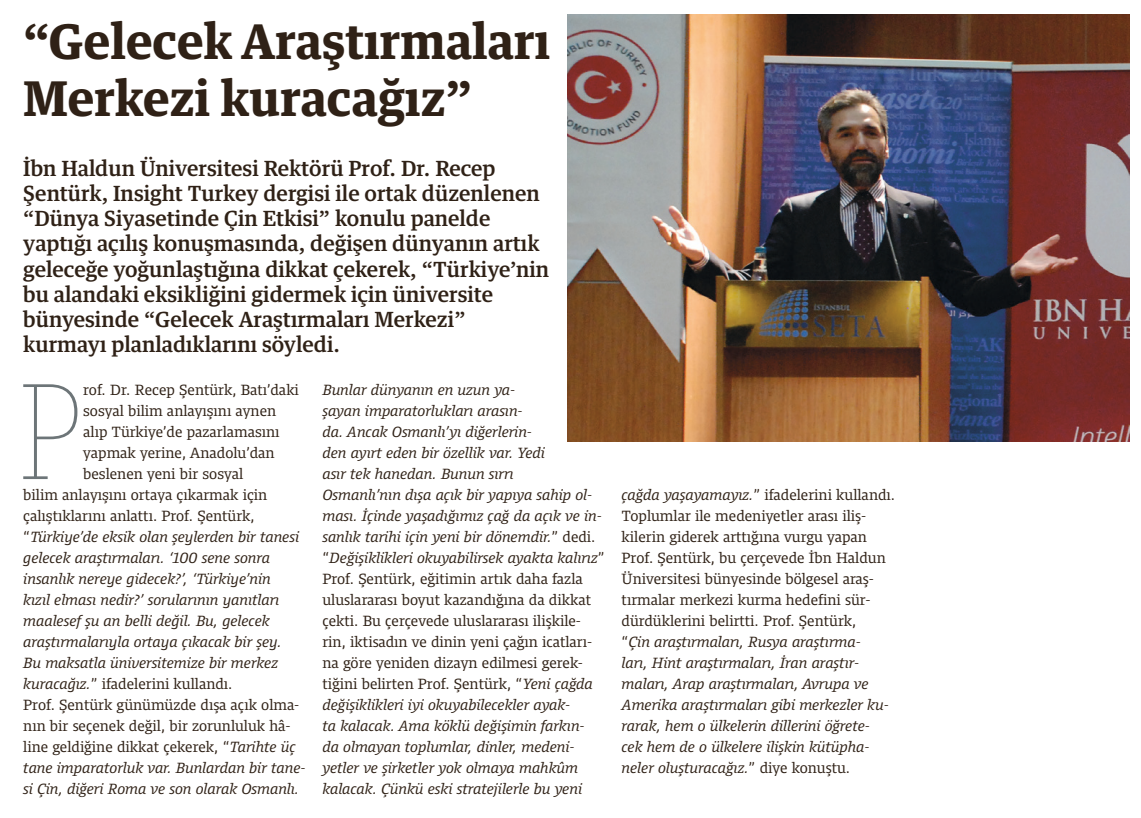
<style>
.page{position:relative;width:1141px;height:818px;background:#fff}
.page>*{position:absolute;margin:0;border:0;box-sizing:border-box;transform-origin:0 0}
.koseDrop{font:100 condensed 135.3px "Grn D";color:#6d7578}
.araBaslik{font:700 48px/57.6px "Guardian Text Egyp";color:#2f2116}
.spotTR{font:500 21px/25.2px "Guardian Text Egyp";color:#2f2116}
.metinTR{font:italic 15.3px/21px "Harrison Serif Pro";color:#2f2116}
.metinTR-2{font:15.3px/21px "Harrison Serif Pro";color:#2f2116}
.koseDrop-2{font:italic 15.3px "Harrison Serif Pro";color:#2f2116}
.koseDrop-3{font:15.3px "Harrison Serif Pro";color:#2f2116}
.s1{font-style:normal}
.s2{font-style:italic}
</style>
<div class="page">
<img style="left:567px;top:15px;width:562px;height:426px">
<p class="araBaslik" style="left:23px;top:8px;width:528px">“Gelecek Araştırmaları<br>Merkezi kuracağız”</p>
<p class="spotTR" style="left:23px;top:153px;width:527px">İbn Haldun Üniversitesi Rektörü Prof. Dr. Recep Şentürk, Insight Turkey dergisi ile ortak düzenlenen “Dünya Siyasetinde Çin Etkisi” konulu panelde yaptığı açılış konuşmasında, değişen dünyanın artık geleceğe yoğunlaştığına dikkat çekerek, “Türkiye’nin bu alandaki eksikliğini gidermek için üniversite bünyesinde “Gelecek Araştırmaları Merkezi” kurmayı planladıklarını söyledi.</p>
<p class="koseDrop" style="left:17px;top:352px;width:68px">P</p>
<p class="koseDrop-3" style="left:83px;top:378px;width:217px">rof. Dr. Recep Şentürk, Batı’daki</p>
<p class="metinTR" style="left:322px;top:378px;width:281px">Bunlar dünyanın en uzun ya-<br>şayan imparatorlukları arasın-<br>da. Ancak Osmanlı’yı diğerlerin-<br>den ayırt eden bir özellik var. Yedi<br>asır tek hanedan. Bunun sırrı<br>Osmanlı’nın dışa açık bir yapıya sahip ol&shy;ması. İçinde yaşadığımız çağ da açık ve in&shy;sanlık tarihi için yeni bir dönemdir.<span class="s1">” dedi.</span></p>
<p class="metinTR" style="left:322px;top:546px;width:284px"><span class="s1">“</span>Değişiklikleri okuyabilirsek ayakta kalırız<span class="s1">”</span></p>
<p class="metinTR-2" style="left:322px;top:567px;width:272px">Prof. Şentürk, eğitimin artık daha fazla uluslararası boyut kazandığına da dikkat çekti. Bu çerçevede uluslararası ilişkile&shy;rin, iktisadın ve dinin yeni çağın icatları&shy;na göre yeniden dizayn edilmesi gerek&shy;tiğini belirten Prof. Şentürk, “<span class="s2">Yeni çağda değişiklikleri iyi okuyabilecekler ayak-<br>ta kalacak. Ama köklü değişimin farkın&shy;da olmayan toplumlar, dinler, medeni&shy;yetler ve şirketler yok olmaya mahkûm kalacak. Çünkü eski stratejilerle bu yeni</span></p>
<p class="koseDrop-3" style="left:83px;top:399px;width:194px">sosyal bilim anlayışını aynen</p>
<p class="koseDrop-3" style="left:83px;top:420px;width:198px">alıp Türkiye’de pazarlamasını</p>
<p class="koseDrop-3" style="left:83px;top:441px;width:193px">yapmak yerine, Anadolu’dan</p>
<p class="koseDrop-3" style="left:83px;top:462px;width:161px">beslenen yeni bir sosyal</p>
<p class="koseDrop-3" style="left:23px;top:483px;width:246px">bilim anlayışını ortaya çıkarmak için</p>
<p class="koseDrop-3" style="left:23px;top:504px;width:233px">çalıştıklarını anlattı. Prof. Şentürk,</p>
<p class="koseDrop-2" style="left:23px;top:525px;width:277px"><span class="s1">“</span>Türkiye’de eksik olan şeylerden bir tanesi</p>
<p class="koseDrop-2" style="left:23px;top:546px;width:248px">gelecek araştırmaları. ‘100 sene sonra</p>
<p class="koseDrop-2" style="left:23px;top:567px;width:249px">insanlık nereye gidecek?’, ‘Türkiye’nin</p>
<p class="koseDrop-2" style="left:23px;top:588px;width:258px">kızıl elması nedir?’ sorularının yanıtları</p>
<p class="koseDrop-2" style="left:23px;top:609px;width:248px">maalesef şu an belli değil. Bu, gelecek</p>
<p class="koseDrop-2" style="left:23px;top:630px;width:260px">araştırmalarıyla ortaya çıkacak bir şey.</p>
<p class="koseDrop-2" style="left:23px;top:651px;width:256px">Bu maksatla üniversitemize bir merkez</p>
<p class="koseDrop-3" style="left:23px;top:672px;width:211px"><span class="s2">kuracağız.</span>” ifadelerini kullandı.</p>
<p class="metinTR-2" style="left:23px;top:693px;width:284px">Prof. Şentürk günümüzde dışa açık olma&shy;nın bir seçenek değil, bir zorunluluk hâ&shy;line geldiğine dikkat çekerek, “<span class="s2">Tarihte üç tane imparatorluk var. Bunlardan bir tane&shy;si Çin, diğeri Roma ve son olarak Osmanlı.</span></p>
<p class="metinTR-2" style="left:621px;top:483px;width:275px"><span class="s2">çağda yaşayamayız.</span>” ifadelerini kullandı.</p>
<p class="metinTR" style="left:621px;top:504px;width:269px"><span class="s1">Toplumlar ile medeniyetler arası iliş&shy;kilerin giderek arttığına vurgu yapan Prof. Şentürk, bu çerçevede İbn Haldun Üniversitesi bünyesinde bölgesel araş&shy;tırmalar merkezi kurma hedefini sür&shy;dürdüklerini belirtti. Prof. Şentürk,<br>“</span>Çin araştırmaları, Rusya araştırma&shy;ları, Hint araştırmaları, İran araştır&shy;maları, Arap araştırmaları, Avrupa ve Amerika araştırmaları gibi merkezler ku&shy;rarak, hem o ülkelerin dillerini öğrete&shy;cek hem de o ülkelere ilişkin kütüpha&shy;neler oluşturacağız.<span class="s1">” diye konuştu.</span></p>
</div>
